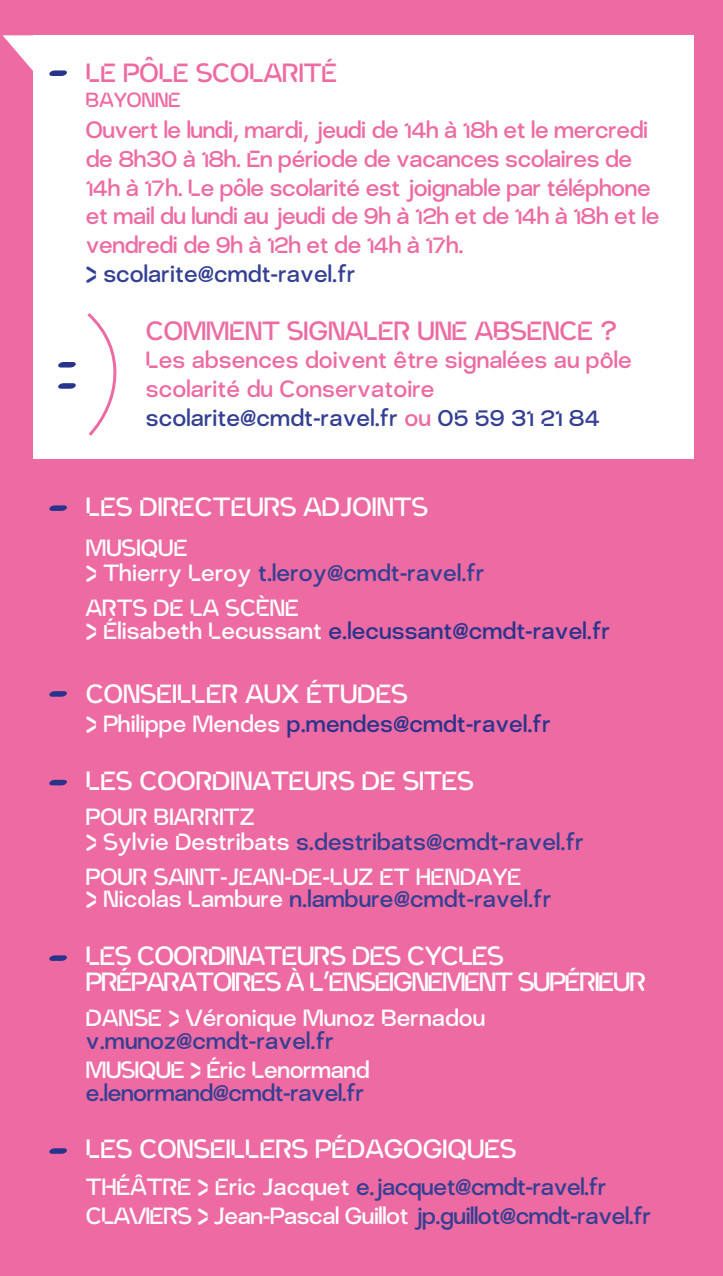
<style>
.page{position:relative;width:723px;height:1276px;background:#ed6aa2}
.page>*{position:absolute;margin:0;border:0;box-sizing:border-box;transform-origin:0 0}
.t1{font:27px "Symphonie";letter-spacing:-.025em;color:#fff}
.t2{font:27px/26.4px "Symphonie";letter-spacing:-.065em;color:#fff}
.t3{font:27px "Symphonie";letter-spacing:-.025em;color:#ed6aa2}
.t4{font:24px/22.8px "Symphonie";letter-spacing:-.025em;color:#fff}
.t5{font:24px/28.8px "Symphonie";letter-spacing:-.045em;color:#ed6aa2}
.t6{font:24px/28.8px "Symphonie";letter-spacing:-.045em;color:#333f92}
.t7{font:24px/28.8px "Symphonie";letter-spacing:-.025em;color:#ed6aa2}
.t8{font:24px/25.2px "Symphonie";letter-spacing:-.025em;color:#333f92}
.t9{font:24px "Symphonie";letter-spacing:-.025em;color:#28348b}
.t10{font:24px "Symphonie";letter-spacing:-.045em;color:#fff}
.t11{font:21px "Symphonie";letter-spacing:-.025em;color:#ed6aa2}
.s1{color:#333f92}
.s2{color:#fff}
.s3{color:#28348b}
</style>
<div class="page">
<div style="left:33px;top:35px;width:660px;height:424px;background:#fff"></div>
<svg style="left:3px;top:35px;width:64px;height:41px"></svg>
<svg style="left:49px;top:505px;width:18px;height:6px"></svg>
<svg style="left:49px;top:691px;width:18px;height:6px"></svg>
<svg style="left:49px;top:780px;width:18px;height:5px"></svg>
<svg style="left:49px;top:955px;width:18px;height:6px"></svg>
<svg style="left:49px;top:1148px;width:18px;height:6px"></svg>
<svg style="left:58px;top:362px;width:18px;height:5px"></svg>
<svg style="left:58px;top:383px;width:18px;height:6px"></svg>
<svg style="left:87px;top:313px;width:30px;height:123px"></svg>
<svg style="left:236px;top:178px;width:8px;height:4px"></svg>
<svg style="left:603px;top:352px;width:7px;height:4px"></svg>
<svg style="left:145px;top:57px;width:8px;height:3px"></svg>
<p class="t3" style="left:86px;top:58px;width:253px">LE POLE SCOLARITÉ</p>
<p class="t11" style="left:86px;top:88px;width:97px">BAYONNE</p>
<p class="t5" style="left:86px;top:116px;width:576px">Ouvert le lundi, mardi, jeudi de 14h à 18h et le mercredi de 8h30 à 18h. En période de vacances scolaires de 14h à 17h. Le pole scolarité est joignable par téléphone et mail du lundi au jeudi de 9h à 12h et de 14h à 18h et le vendredi de 9h à 12h et de 14h à 17h.</p>
<p class="t8" style="left:86px;top:262px;width:272px">&gt; scolarite@cmdt-ravel.fr</p>
<p class="t3" style="left:146px;top:316px;width:473px">COMMENT SIGNALER UNE ABSENCE ?</p>
<p class="t7" style="left:146px;top:346px;width:488px">Les absences doivent être signalées au pole scolarité du Conservatoire <span class="s1">scolarite@cmdt-ravel.fr</span> ou <span class="s1">05 59 31 21 84</span></p>
<p class="t1" style="left:86px;top:492px;width:344px">LES DIRECTEURS ADJOINTS</p>
<p class="t8" style="left:86px;top:535px;width:401px"><span class="s2">MUSIQUE<br>&gt; Thierry Leroy</span> t.leroy@cmdt-ravel.fr</p>
<p class="t4" style="left:86px;top:596px;width:526px">ARTS DE LA SCÈNE<br>&gt; Élisabeth Lecussant <span class="s3">e.lecussant@cmdt-ravel.fr</span></p>
<p class="t1" style="left:86px;top:679px;width:324px">CONSEILLER AUX ÉTUDES</p>
<p class="t9" style="left:86px;top:711px;width:467px"><span class="s2">&gt; Philippe Mendes</span> p.mendes@cmdt-ravel.fr</p>
<p class="t1" style="left:86px;top:766px;width:390px">LES COORDINATEURS DE SITES</p>
<p class="t4" style="left:86px;top:804px;width:500px;line-height:25.2px">POUR BIARRITZ<br>&gt; Sylvie Destribats <span class="s1">s.destribats@cmdt-ravel.fr</span></p>
<p class="t4" style="left:86px;top:865px;width:468px">POUR SAINT-JEAN-DE-LUZ ET HENDAYE<br>&gt; Nicolas Lambure <span class="s1">n.lambure@cmdt-ravel.fr</span></p>
<p class="t2" style="left:86px;top:943px;width:562px">LES COORDINATEURS DES CYCLES<br>PRÉPARATOIRES À L'ENSEIGNEMENT SUPÉRIEUR</p>
<p class="t4" style="left:86px;top:1007px;width:402px">DANSE &gt; Véronique Munoz Bernadou</p>
<p class="t8" style="left:86px;top:1028px;width:250px">v.munoz@cmdt-ravel.fr</p>
<p class="t10" style="left:86px;top:1056px;width:286px">MUSIQUE &gt; Éric Lenormand</p>
<p class="t6" style="left:86px;top:1078px;width:280px">e.lenormand@cmdt-ravel.fr</p>
<p class="t1" style="left:86px;top:1134px;width:433px">LES CONSEILLERS PÉDAGOGIQUES</p>
<p class="t6" style="left:86px;top:1173px;width:568px"><span class="s2">THÉÂTRE &gt; Eric Jacquet</span> e.jacquet@cmdt-ravel.fr<br><span class="s2">CLAVIERS &gt; Jean-Pascal Guillot</span> jp.guillot@cmdt-ravel.fr</p>
</div>
